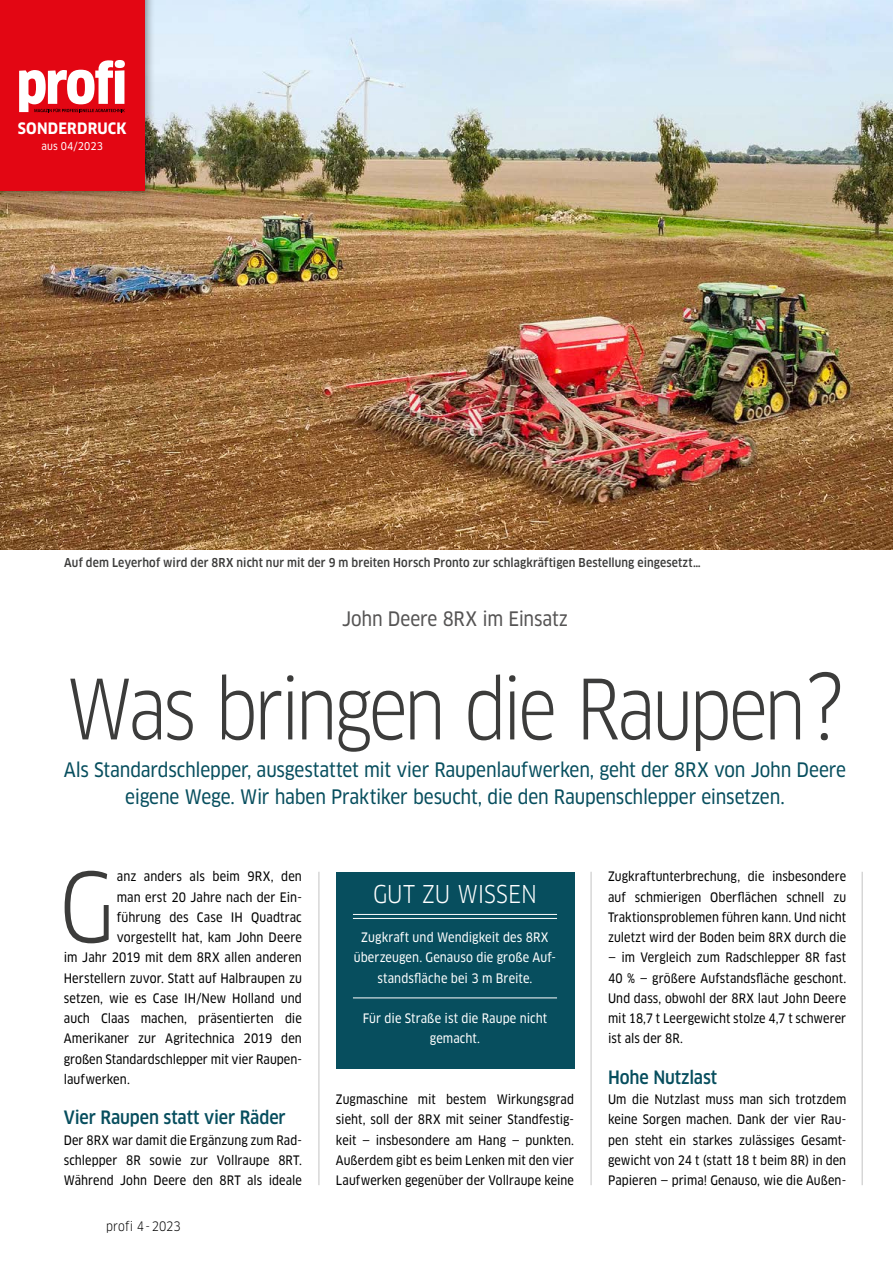
<style>
.page{position:relative;width:893px;height:1263px;background:#fff}
.page>*{position:absolute;margin:0;border:0;box-sizing:border-box;transform-origin:0 0}
.t1{font:condensed 93.75px "Clan OT";color:#3c3c3b}
.t2{font:condensed 81px "Clan OT";letter-spacing:-.05em;color:#3c3c3b;scale:.93 1}
.t3{font:condensed 24px "Clan OT";color:#fff}
.t4{font:19.5px/27px "Clan OT Narrow News";letter-spacing:-.01em;color:#074e5e;text-align:center}
.t5{font:19.5px "Clan OT Narrow News";letter-spacing:-.01em;color:#555454}
.t6{font:500 condensed 18px "Clan OT";letter-spacing:-.005em;color:#074e5e}
.t7{font:700 condensed 15.3px "Clan OT";letter-spacing:.01em;color:#fff}
.t8{font:12.75px/20.2px "Clan OT Narrow News";letter-spacing:.005em;color:#000;text-align:justify;scale:.96 1}
.t9{font:12.75px "Clan OT Narrow News";letter-spacing:.005em;color:#000}
.t10{font:12.75px/20.2px "Clan OT Narrow News";letter-spacing:.005em;color:#fff;text-align:center}
.t11{font:condensed 12.75px "Clan OT";letter-spacing:.005em;color:#000}
.t12{font:500 condensed 12px "Clan OT";letter-spacing:.01em;color:#3c3c3b}
.t13{font:10.5px "Clan OT Narrow News";letter-spacing:.01em;color:#fff}
.s1{font-size:88.5px}
</style>
<div class="page">
<hr style="left:862px;top:872px;width:1px;height:313px;background:#c6c6c6">
<hr style="left:590px;top:872px;width:2px;height:313px;background:#c6c6c6">
<hr style="left:318px;top:872px;width:1px;height:313px;background:#c6c6c6">
<div style="left:336px;top:872px;width:238px;height:196px;background:#074e5e"></div>
<hr style="left:353px;top:914px;width:204px;height:1px;background:#fff">
<hr style="left:353px;top:918px;width:204px;height:1px;background:#fff">
<hr style="left:353px;top:997px;width:204px;height:1px;background:#fff">
<img style="left:0;top:0;width:893px;height:549px">
<div style="left:0;top:0;width:155px;height:201px;background:#000;opacity:.5"></div>
<div style="left:0;top:0;width:145px;height:190px;background:#e30613"></div>
<svg style="left:19px;top:60px;width:106px;height:52px"></svg>
<p class="t7" style="left:18px;top:119px;width:110px">SONDERDRUCK</p>
<p class="t13" style="left:41px;top:140px;width:63px">aus 04/2023</p>
<p class="t12" style="left:64px;top:556px;width:638px">Auf dem Leyerhof wird der 8RX nicht nur mit der 9 m breiten Horsch Pronto zur schlagkräftigen Bestellung eingesetzt…</p>
<h3 class="t5" style="left:342px;top:607px;width:227px">John Deere 8RX im Einsatz</h3>
<h2 class="t2" style="left:66px;top:661px;width:838px">Was bringen die Raupen<span class="s1">?</span></h2>
<h3 class="t4" style="left:64px;top:757px;width:784px">Als Standardschlepper, ausgestattet mit vier Raupenlaufwerken, geht der 8RX von John Deere eigene Wege. Wir haben Praktiker besucht, die den Raupenschlepper einsetzen.</h3>
<h1 class="t1" style="left:59px;top:852px;width:57px">G</h1>
<p class="t9" style="left:117px;top:869px;width:187px">anz anders als beim 9RX, den</p>
<p class="t9" style="left:117px;top:889px;width:187px">man erst 20 Jahre nach der Ein-</p>
<p class="t9" style="left:117px;top:910px;width:187px">führung des Case IH Quadtrac</p>
<p class="t9" style="left:117px;top:930px;width:187px">vorgestellt hat, kam John Deere</p>
<p class="t9" style="left:64px;top:950px;width:240px">im Jahr 2019 mit dem 8RX allen anderen</p>
<p class="t9" style="left:64px;top:970px;width:240px">Herstellern zuvor. Statt auf Halbraupen zu</p>
<p class="t9" style="left:64px;top:991px;width:240px">setzen, wie es Case IH/New Holland und</p>
<p class="t9" style="left:64px;top:1011px;width:240px">auch Claas machen, präsentierten die</p>
<p class="t9" style="left:64px;top:1031px;width:240px">Amerikaner zur Agritechnica 2019 den</p>
<p class="t9" style="left:64px;top:1051px;width:240px">großen Standardschlepper mit vier Raupen-</p>
<p class="t9" style="left:64px;top:1072px;width:68px">laufwerken.</p>
<h3 class="t6" style="left:64px;top:1107px;width:223px">Vier Raupen statt vier Räder</h3>
<p class="t8" style="left:64px;top:1130px;width:250px">Der 8RX war damit die Ergänzung zum Rad&shy;schlepper 8R sowie zur Vollraupe 8RT.<br>Während John Deere den 8RT als ideale</p>
<p class="t11" style="left:106px;top:1219px;width:76px">profi 4-2023</p>
<h3 class="t3" style="left:373px;top:880px;width:165px">GUT ZU WISSEN</h3>
<p class="t10" style="left:354px;top:927px;width:204px">Zugkraft und Wendigkeit des 8RX überzeugen. Genauso die große Auf&shy;standsfläche bei 3 m Breite.</p>
<p class="t10" style="left:363px;top:1008px;width:186px">Für die Straße ist die Raupe nicht gemacht.</p>
<p class="t8" style="left:336px;top:1089px;width:250px">Zugmaschine mit bestem Wirkungsgrad sieht, soll der 8RX mit seiner Standfestig&shy;keit — insbesondere am Hang — punkten.<br>Außerdem gibt es beim Lenken mit den vier Laufwerken gegenüber der Vollraupe keine</p>
<p class="t8" style="left:608px;top:866px;width:250px">Zugkraftunterbrechung, die insbesondere auf schmierigen Oberflächen schnell zu Traktionsproblemen führen kann. Und nicht zuletzt wird der Boden beim 8RX durch die</p>
<p class="t8" style="left:608px;top:947px;width:250px">— im Vergleich zum Radschlepper 8R fast 40 % — größere Aufstandsfläche geschont.<br>Und dass, obwohl der 8RX laut John Deere mit 18,7 t Leergewicht stolze 4,7 t schwerer ist als der 8R.</p>
<h3 class="t6" style="left:608px;top:1067px;width:111px">Hohe Nutzlast</h3>
<p class="t8" style="left:608px;top:1089px;width:250px">Um die Nutzlast muss man sich trotzdem keine Sorgen machen. Dank der vier Rau&shy;pen steht ein starkes zulässiges Gesamt&shy;gewicht von 24 t (statt 18 t beim 8R) in den Papieren — prima! Genauso, wie die Außen-</p>
</div>
